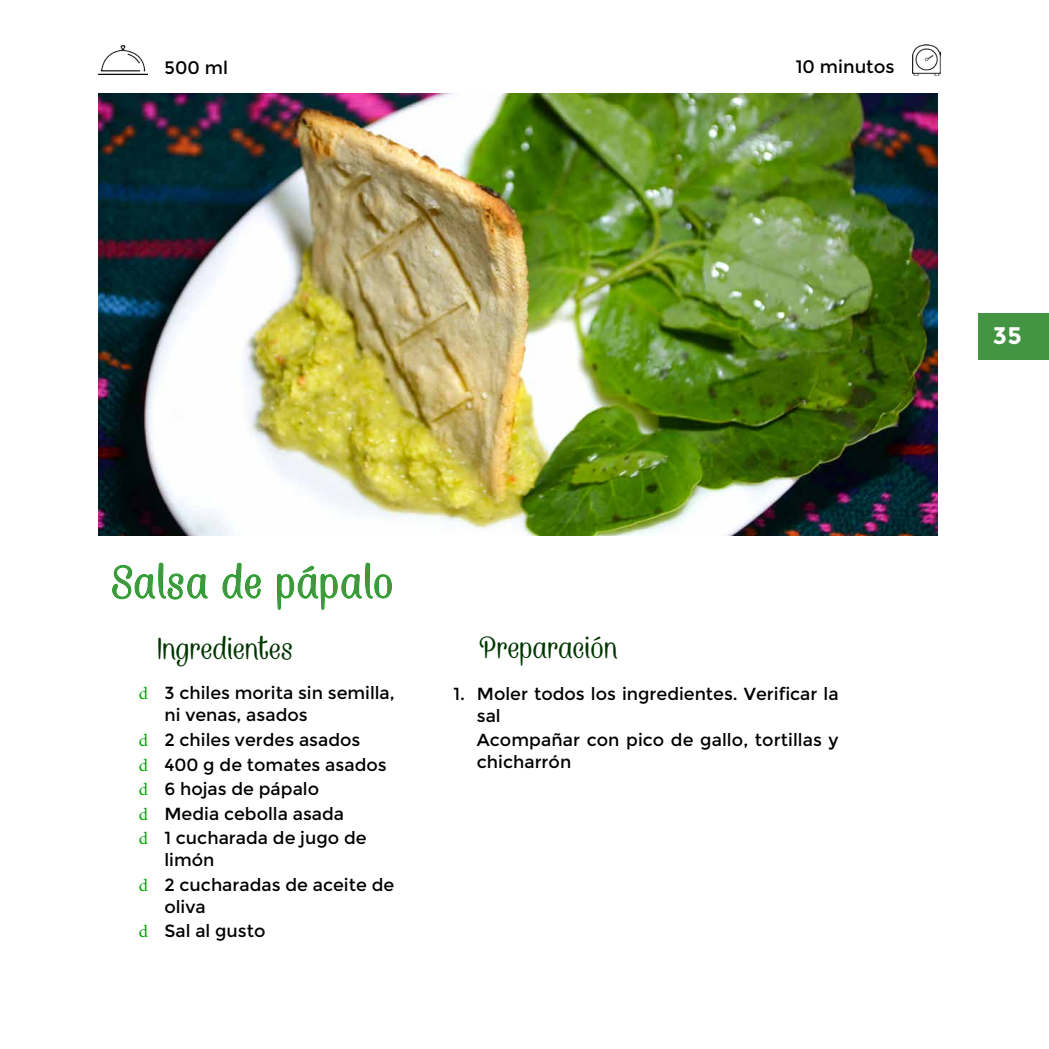
<style>
.page{position:relative;width:1049px;height:1049px;background:#fff}
.page>*{position:absolute;margin:0;border:0;box-sizing:border-box;transform-origin:0 0}
.t1{font:52px "Caneletter Sans Personal Use";letter-spacing:.03em;color:#439544}
.t2{font:35px "Caneletter Sans Personal Use";color:#003600}
.t3{font:700 24px "Montserrat";color:#fff}
.t4{font:18px "Montserrat";color:#000}
.t5{font:17.5px/24.6px "Montserrat";color:#000}
.s1{font-family:"Minion Pro";color:#00a600}
</style>
<div class="page">
<img style="left:98px;top:94px;width:839px;height:442px">
<svg style="left:112px;top:563px;width:96px;height:37px"></svg>
<svg style="left:222px;top:563px;width:39px;height:36px"></svg>
<svg style="left:277px;top:563px;width:115px;height:47px"></svg>
<img style="left:913px;top:44px;width:27px;height:31px">
<img style="left:98px;top:46px;width:49px;height:29px">
<div style="left:978px;top:314px;width:71px;height:46px;background:#439544"></div>
<p class="t4" style="left:165px;top:57px;width:65px">500 ml</p>
<p class="t4" style="left:796px;top:57px;width:100px">10 minutos</p>
<h1 class="t1" style="left:113px;top:556px;width:283px">Salsa de pápalo</h1>
<h2 class="t2" style="left:159px;top:630px;width:137px">Ingredientes</h2>
<h2 class="t2" style="left:480px;top:630px;width:140px">Preparación</h2>
<p class="t5" style="left:164px;top:682px;width:232px;line-height:22px;text-indent:-26px"><span class="s1">d</span> 3 chiles morita sin semilla, ni venas, asados</p>
<p class="t5" style="left:139px;top:728px;width:249px"><span class="s1">d</span> 2 chiles verdes asados<br><span class="s1">d</span> 400 g de tomates asados <span class="s1">d</span> 6 hojas de pápalo<br><span class="s1">d</span> Media cebolla asada<br><span class="s1">d</span> 1 cucharada de jugo de</p>
<p class="t5" style="left:139px;top:848px;width:257px;text-indent:26px">limón<br><span class="s1">d</span> 2 cucharadas de aceite de</p>
<p class="t5" style="left:139px;top:894px;width:128px;text-indent:26px">oliva<br><span class="s1">d</span> Sal al gusto</p>
<p class="t5" style="left:477px;top:682px;width:363px;line-height:22px;text-indent:-23px">1. Moler todos los ingredientes. Verificar la sal</p>
<p class="t5" style="left:477px;top:729px;width:363px;line-height:22px">Acompañar con pico de gallo, tortillas y chicharrón</p>
<h3 class="t3" style="left:993px;top:321px;width:31px">35</h3>
</div>
